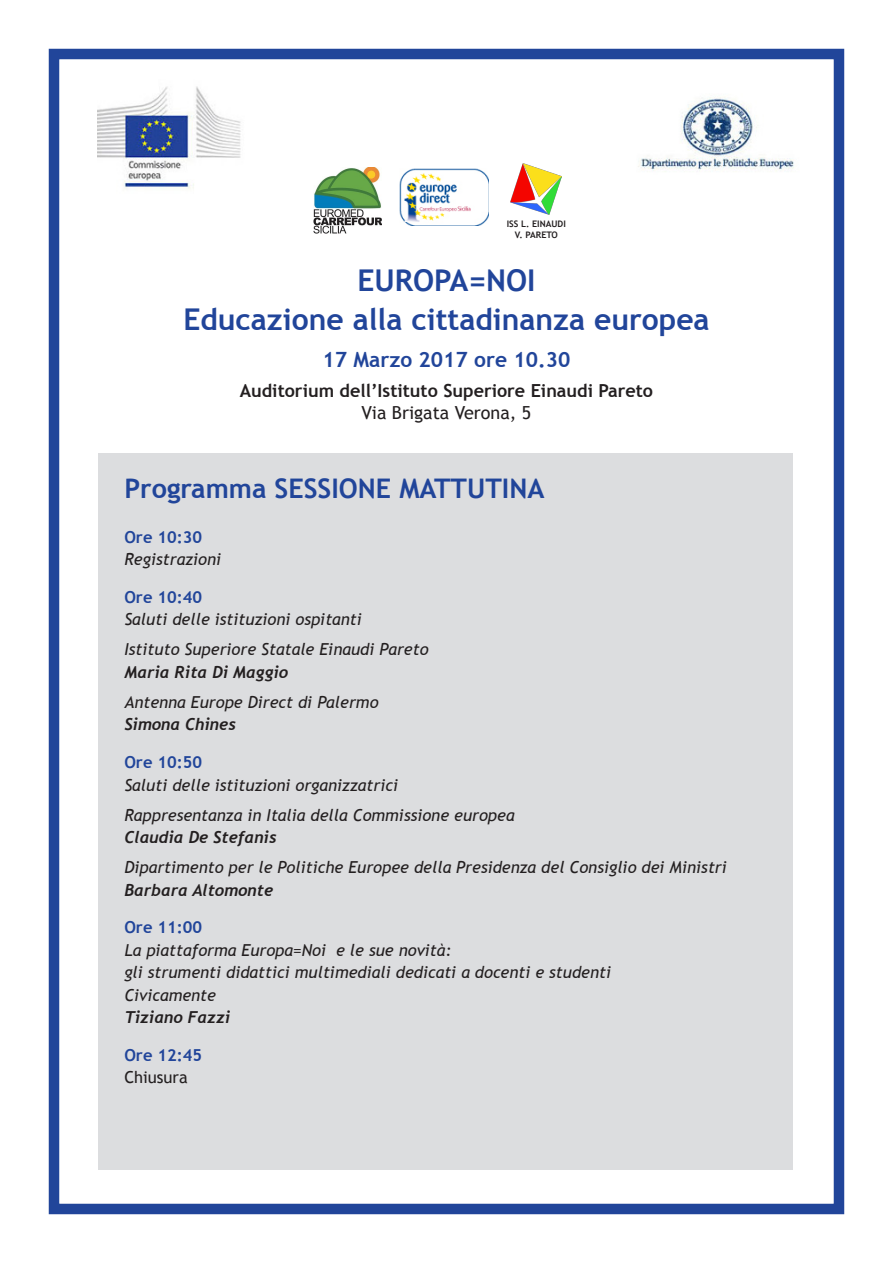
<style>
.page{position:relative;width:893px;height:1263px;background:#fff}
.page>*{position:absolute;margin:0;border:0;box-sizing:border-box;transform-origin:0 0}
.t1{font:700 30px "Trebuchet MS";color:#21459a}
.t2{font:700 27px "Trebuchet MS";color:#21459a}
.t3{font:700 21px "Trebuchet MS";color:#21459a}
.t4{font:700 18px "Trebuchet MS";color:#231f20}
.t5{font:18px "Trebuchet MS";color:#231f20}
.t6{font:italic 16.5px "Trebuchet MS";color:#231f20}
.t7{font:italic 700 16.5px "Trebuchet";color:#231f20}
.t8{font:700 16.5px "Trebuchet MS";color:#21459a}
.t9{font:16.5px "Trebuchet MS";color:#231f20}
.t10{font:700 9px "Trebuchet MS";color:#231f20}
</style>
<div class="page">
<div style="left:49px;top:49px;width:795px;height:1165px;border:10px solid #21459a"></div>
<div style="left:98px;top:453px;width:694px;height:716px;background:#dcdddf"></div>
<img style="left:98px;top:86px;width:143px;height:103px">
<img style="left:638px;top:97px;width:156px;height:75px">
<img style="left:400px;top:168px;width:88px;height:58px">
<img style="left:314px;top:167px;width:68px;height:67px">
<img style="left:511px;top:163px;width:51px;height:51px">
<p class="t10" style="left:507px;top:218px;width:61px">ISS L. EINAUDI</p>
<p class="t10" style="left:515px;top:229px;width:45px">V. PARETO</p>
<p class="t1" style="left:357px;top:262px;width:180px">EUROPA=NOI</p>
<p class="t1" style="left:183px;top:301px;width:528px">Educazione alla cittadinanza europea</p>
<p class="t3" style="left:323px;top:346px;width:249px">17 Marzo 2017 ore 10.30</p>
<p class="t4" style="left:240px;top:379px;width:415px">Auditorium dell’Istituto Superiore Einaudi Pareto</p>
<p class="t5" style="left:362px;top:402px;width:171px">Via Brigata Verona, 5</p>
<p class="t2" style="left:124px;top:471px;width:422px">Programma SESSIONE MATTUTINA</p>
<p class="t8" style="left:124px;top:527px;width:79px">Ore 10:30</p>
<p class="t6" style="left:124px;top:550px;width:98px">Registrazioni</p>
<p class="t8" style="left:124px;top:587px;width:79px">Ore 10:40</p>
<p class="t6" style="left:124px;top:610px;width:239px">Saluti delle istituzioni ospitanti</p>
<p class="t6" style="left:124px;top:640px;width:306px">Istituto Superiore Statale Einaudi Pareto</p>
<p class="t7" style="left:124px;top:662px;width:165px">Maria Rita Di Maggio</p>
<p class="t6" style="left:124px;top:692px;width:256px">Antenna Europe Direct di Palermo</p>
<p class="t7" style="left:124px;top:714px;width:113px">Simona Chines</p>
<p class="t8" style="left:124px;top:752px;width:79px">Ore 10:50</p>
<p class="t6" style="left:124px;top:775px;width:275px">Saluti delle istituzioni organizzatrici</p>
<p class="t6" style="left:124px;top:805px;width:392px">Rappresentanza in Italia della Commissione europea</p>
<p class="t7" style="left:124px;top:827px;width:154px">Claudia De Stefanis</p>
<p class="t6" style="left:124px;top:857px;width:604px">Dipartimento per le Politiche Europee della Presidenza del Consiglio dei Ministri</p>
<p class="t7" style="left:124px;top:879px;width:150px">Barbara Altomonte</p>
<p class="t8" style="left:124px;top:917px;width:79px">Ore 11:00</p>
<p class="t6" style="left:124px;top:940px;width:329px">La piattaforma Europa=Noi e le sue novità:</p>
<p class="t6" style="left:124px;top:962px;width:488px">gli strumenti didattici multimediali dedicati a docenti e studenti</p>
<p class="t6" style="left:124px;top:985px;width:93px">Civicamente</p>
<p class="t7" style="left:124px;top:1007px;width:107px">Tiziano Fazzi</p>
<p class="t8" style="left:124px;top:1044px;width:79px">Ore 12:45</p>
<p class="t9" style="left:124px;top:1067px;width:65px">Chiusura</p>
</div>
